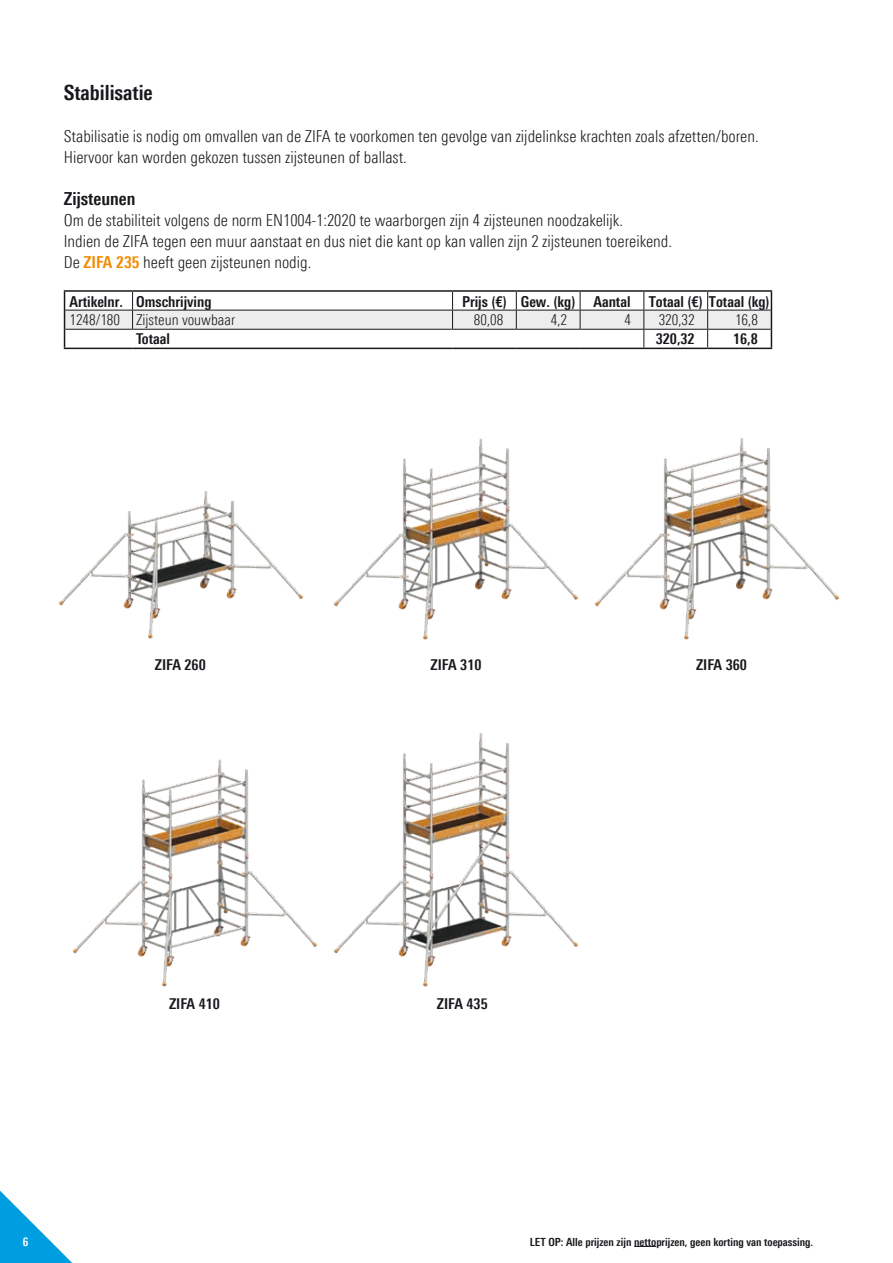
<style>
.page{position:relative;width:893px;height:1263px;background:#fff}
.page>*{position:absolute;margin:0;border:0;box-sizing:border-box;transform-origin:0 0}
.t1{font:700 21px "Linotype Univers 620 Cn";color:#1a171c}
.t2{font:700 18px "Linotype Univers 620 Cn";color:#1a171c}
.t3{font:300 16.5px/21px "Linotype Univers 320 Cn";color:#1a171c}
.t4{font:700 condensed 15px "LT Univers";color:#1a171c}
.t5{font:700 15px "Linotype Univers 620 Cn";color:#1a171c}
.t6{font:300 15px "Linotype Univers 320 Cn";color:#1a171c}
.t7{font:700 12px "Linotype Univers 620 Cn";color:#fff}
.t8{font:700 11.25px "Linotype Univers 620 Cn";color:#1a171c}
.s1{font-family:"Linotype Univers 620 Cn";font-weight:700;color:#f08a00}
</style>
<div class="page">
<svg style="left:0;top:1191px;width:72px;height:72px"></svg>
<svg style="left:634px;top:1246px;width:22px;height:1px"></svg>
<hr style="left:64px;top:290px;width:69px;height:2px;background:#1a171c">
<hr style="left:133px;top:290px;width:320px;height:2px;background:#1a171c">
<hr style="left:453px;top:290px;width:63px;height:2px;background:#1a171c">
<hr style="left:516px;top:290px;width:64px;height:2px;background:#1a171c">
<hr style="left:580px;top:290px;width:64px;height:2px;background:#1a171c">
<hr style="left:644px;top:290px;width:64px;height:2px;background:#1a171c">
<hr style="left:708px;top:290px;width:64px;height:2px;background:#1a171c">
<svg style="left:64px;top:292px;width:708px;height:56px"></svg>
<hr style="left:64px;top:348px;width:69px;height:1px;background:#1a171c">
<hr style="left:133px;top:348px;width:320px;height:1px;background:#1a171c">
<hr style="left:453px;top:348px;width:63px;height:1px;background:#1a171c">
<hr style="left:516px;top:348px;width:64px;height:1px;background:#1a171c">
<hr style="left:580px;top:348px;width:64px;height:1px;background:#1a171c">
<hr style="left:644px;top:348px;width:64px;height:1px;background:#1a171c">
<hr style="left:708px;top:348px;width:64px;height:1px;background:#1a171c">
<hr style="left:65px;top:329px;width:68px;height:1px;background:#1a171c">
<hr style="left:133px;top:329px;width:320px;height:1px;background:#1a171c">
<hr style="left:453px;top:329px;width:63px;height:1px;background:#1a171c">
<hr style="left:516px;top:329px;width:64px;height:1px;background:#1a171c">
<hr style="left:580px;top:329px;width:64px;height:1px;background:#1a171c">
<hr style="left:644px;top:329px;width:64px;height:1px;background:#1a171c">
<hr style="left:708px;top:329px;width:63px;height:1px;background:#1a171c">
<img style="left:333px;top:438px;width:246px;height:202px">
<img style="left:594px;top:438px;width:246px;height:202px">
<img style="left:333px;top:733px;width:246px;height:254px">
<img style="left:58px;top:491px;width:246px;height:148px">
<img style="left:72px;top:759px;width:246px;height:228px">
<p class="t1" style="left:64px;top:80px;width:91px">Stabilisatie</p>
<p class="t3" style="left:64px;top:126px;width:696px">Stabilisatie is nodig om omvallen van de ZIFA te voorkomen ten gevolge van zijdelinkse krachten zoals afzetten/boren.<br>Hiervoor kan worden gekozen tussen zijsteunen of ballast.</p>
<p class="t2" style="left:64px;top:188px;width:73px">Zijsteunen</p>
<p class="t3" style="left:64px;top:210px;width:610px">Om de stabiliteit volgens de norm EN1004-1:2020 te waarborgen zijn 4 zijsteunen noodzakelijk.<br>Indien de ZIFA tegen een muur aanstaat en dus niet die kant op kan vallen zijn 2 zijsteunen toereikend.<br>De <span class="s1">ZIFA 235</span> heeft geen zijsteunen nodig.</p>
<p class="t4" style="left:70px;top:292px;width:144px">Artikelnr. Omschrijving</p>
<p class="t4" style="left:462px;top:292px;width:309px">Prijs (€) Gew. (kg) Aantal Totaal (€) Totaal (kg)</p>
<p class="t6" style="left:70px;top:311px;width:167px">1248/180 Zijsteun vouwbaar</p>
<p class="t6" style="left:474px;top:311px;width:31px">80,08</p>
<p class="t6" style="left:551px;top:311px;width:18px">4,2</p>
<p class="t6" style="left:624px;top:311px;width:8px">4</p>
<p class="t6" style="left:659px;top:311px;width:37px">320,32</p>
<p class="t6" style="left:735px;top:311px;width:24px">16,8</p>
<p class="t5" style="left:136px;top:330px;width:35px">Totaal</p>
<p class="t5" style="left:656px;top:330px;width:40px">320,32</p>
<p class="t5" style="left:733px;top:330px;width:26px">16,8</p>
<p class="t5" style="left:155px;top:656px;width:52px">ZIFA 260</p>
<p class="t5" style="left:431px;top:656px;width:52px">ZIFA 310</p>
<p class="t5" style="left:696px;top:656px;width:52px">ZIFA 360</p>
<p class="t5" style="left:169px;top:994px;width:52px">ZIFA 410</p>
<p class="t5" style="left:437px;top:994px;width:52px">ZIFA 435</p>
<p class="t7" style="left:23px;top:1235px;width:7px">6</p>
<p class="t8" style="left:530px;top:1235px;width:285px">LET OP: Alle prijzen zijn nettoprijzen, geen korting van toepassing.</p>
</div>
